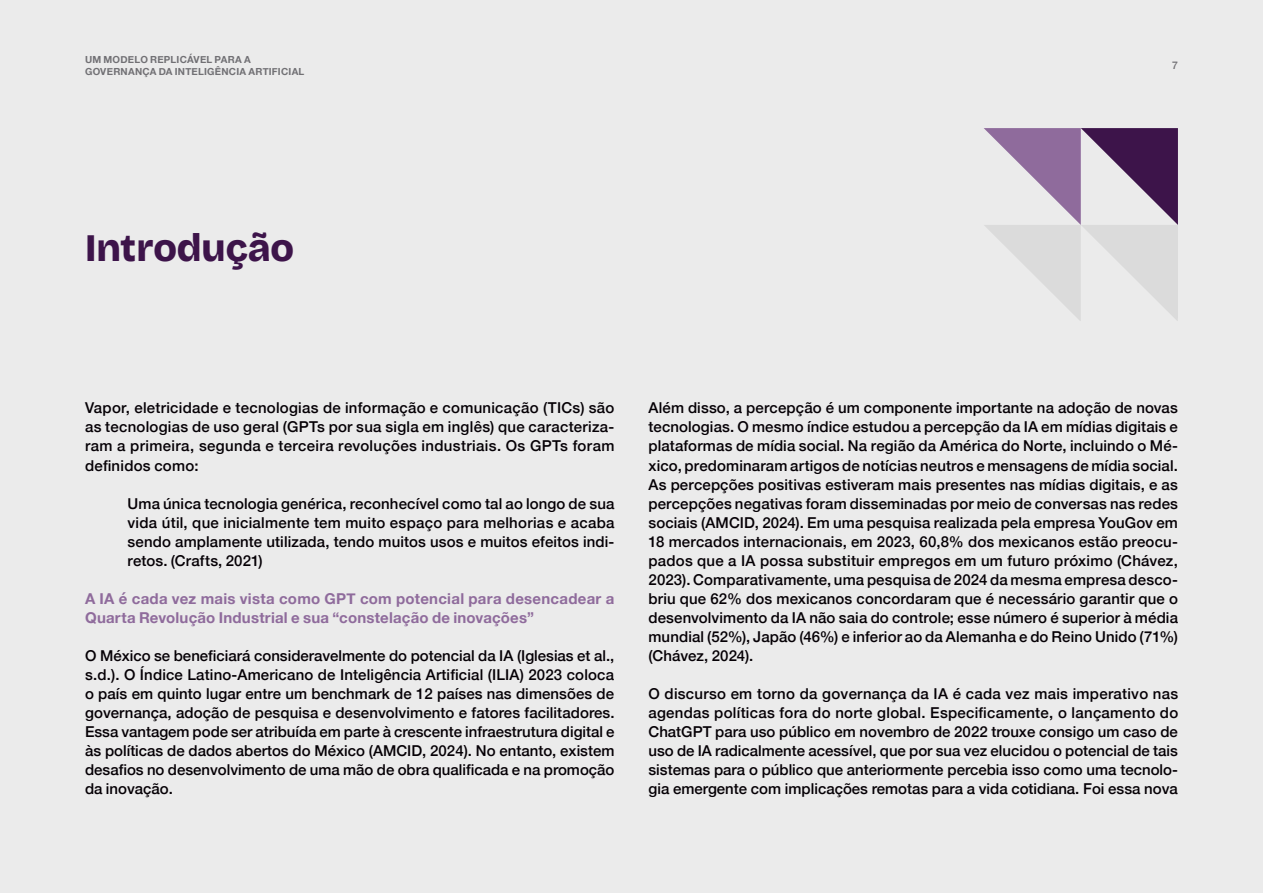
<style>
.page{position:relative;width:1263px;height:893px;background:#ebebeb}
.page>*{position:absolute;margin:0;border:0;box-sizing:border-box;transform-origin:0 0}
.t1{font:800 39px "Bricolage Grotesque 96 pt";letter-spacing:-.005em;color:#3d144a}
.t2{font:500 15px/19px "Helvetica Neue";letter-spacing:.005em;color:#050005;text-align:justify}
.t3{font:700 15px/19px "Helvetica Neue";letter-spacing:.015em;color:#8f6b9c}
.t4{font:500 10.5px "Helvetica Neue";color:#717074}
.t5{font:700 9.75px/11.7px "Helvetica Neue";letter-spacing:.025em;color:#717074}
</style>
<div class="page">
<svg style="left:984px;top:128px;width:194px;height:193px"></svg>
<p class="t5" style="left:85px;top:54px;width:221px">UM MODELO REPLICÁVEL PARA A<br>GOVERNANÇA DA INTELIGÊNCIA ARTIFICIAL</p>
<p class="t4" style="left:1172px;top:57px;width:7px">7</p>
<h1 class="t1" style="left:85px;top:220px;width:211px">Introdução</h1>
<p class="t2" style="left:85px;top:397px;width:531px">Vapor, eletricidade e tecnologias de informação e comunicação (TICs) são as tecnologias de uso geral (GPTs por sua sigla em inglês) que caracteriza&shy;ram a primeira, segunda e terceira revoluções industriais. Os GPTs foram definidos como:</p>
<p class="t2" style="left:128px;top:492px;width:488px">Uma única tecnologia genérica, reconhecível como tal ao longo de sua vida útil, que inicialmente tem muito espaço para melhorias e acaba sendo amplamente utilizada, tendo muitos usos e muitos efeitos indi&shy;retos. (Crafts, 2021)</p>
<p class="t3" style="left:85px;top:589px;width:531px">A IA é cada vez mais vista como GPT com potencial para desencadear a<br>Quarta Revolução Industrial e sua “constelação de inovações”</p>
<p class="t2" style="left:85px;top:645px;width:531px">O México se beneficiará consideravelmente do potencial da IA (Iglesias et al., s.d.). O Índice Latino-Americano de Inteligência Artificial (ILIA) 2023 coloca o país em quinto lugar entre um benchmark de 12 países nas dimensões de governança, adoção de pesquisa e desenvolvimento e fatores facilitadores.<br>Essa vantagem pode ser atribuída em parte à crescente infraestrutura digital e às políticas de dados abertos do México (AMCID, 2024). No entanto, existem desafios no desenvolvimento de uma mão de obra qualificada e na promoção da inovação.</p>
<p class="t2" style="left:648px;top:397px;width:531px">Além disso, a percepção é um componente importante na adoção de novas tecnologias. O mesmo índice estudou a percepção da IA em mídias digitais e plataformas de mídia social. Na região da América do Norte, incluindo o Mé&shy;xico, predominaram artigos de notícias neutros e mensagens de mídia social.<br>As percepções positivas estiveram mais presentes nas mídias digitais, e as percepções negativas foram disseminadas por meio de conversas nas redes sociais (AMCID, 2024). Em uma pesquisa realizada pela empresa YouGov em 18 mercados internacionais, em 2023, 60,8% dos mexicanos estão preocu&shy;pados que a IA possa substituir empregos em um futuro próximo (Chávez, 2023). Comparativamente, uma pesquisa de 2024 da mesma empresa desco&shy;briu que 62% dos mexicanos concordaram que é necessário garantir que o desenvolvimento da IA não saia do controle; esse número é superior à média mundial (52%), Japão (46%) e inferior ao da Alemanha e do Reino Unido (71%) (Chávez, 2024).</p>
<p class="t2" style="left:648px;top:683px;width:531px">O discurso em torno da governança da IA é cada vez mais imperativo nas agendas políticas fora do norte global. Especificamente, o lançamento do ChatGPT para uso público em novembro de 2022 trouxe consigo um caso de uso de IA radicalmente acessível, que por sua vez elucidou o potencial de tais sistemas para o público que anteriormente percebia isso como uma tecnolo&shy;gia emergente com implicações remotas para a vida cotidiana. Foi essa nova</p>
</div>
